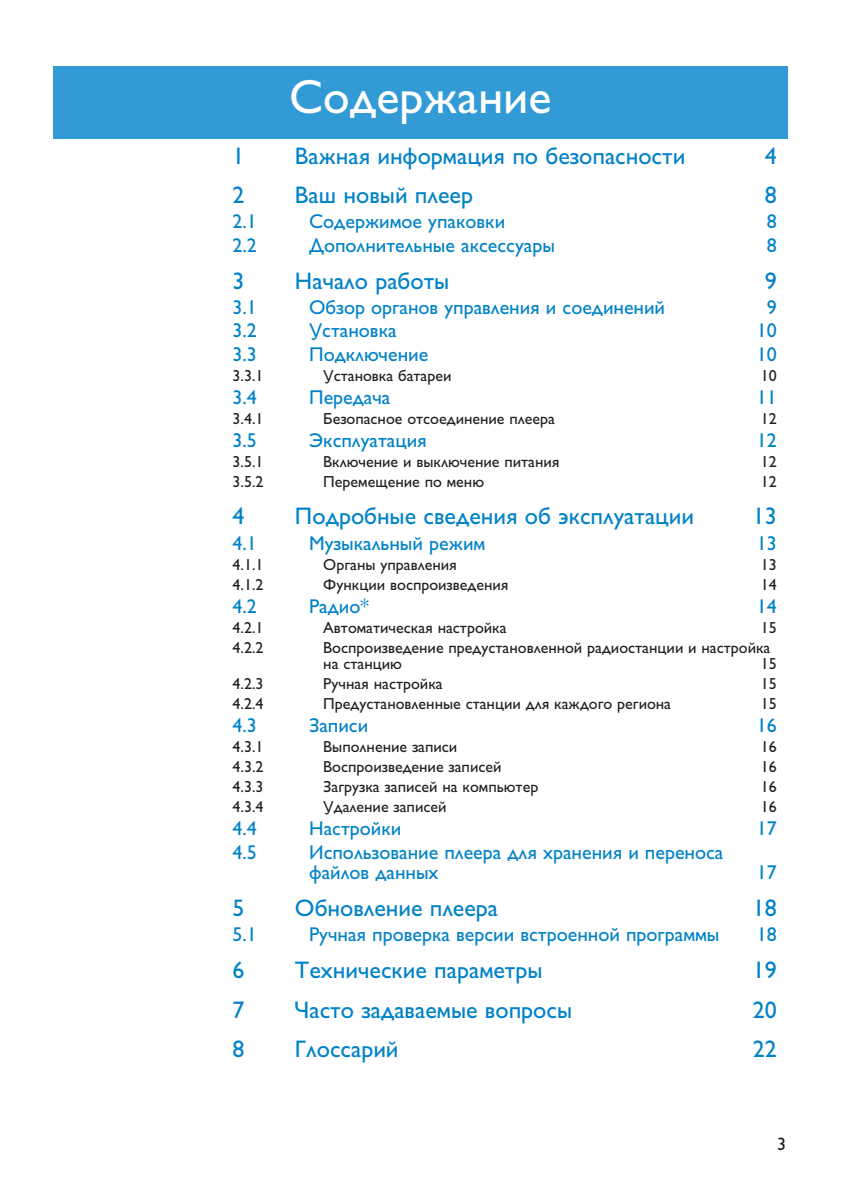
<style>
.page{position:relative;width:842px;height:1191px;background:#fff}
.page>*{position:absolute;margin:0;border:0;box-sizing:border-box;transform-origin:0 0}
.t1{font:48px "Gill Sans Cyr";color:#fff}
.t2{font:24px "Gill Sans Cyr";color:#0082c8}
.t3{font:20px/20px "Gill Sans Cyr";color:#0082c8}
.t4{font:18px "Gill Sans Cyr";color:#231f20}
.t5{font:16px/16px "Gill Sans Cyr";color:#231f20}
</style>
<div class="page">
<div style="left:54px;top:67px;width:734px;height:72px;background:#329bd5"></div>
<h1 class="t1" style="left:289px;top:80px;width:264px">Содержание</h1>
<h2 class="t2" style="left:233px;top:147px;width:13px">1</h2>
<h2 class="t2" style="left:295px;top:147px;width:392px">Важная информация по безопасности</h2>
<h2 class="t2" style="left:765px;top:147px;width:13px">4</h2>
<h2 class="t2" style="left:233px;top:187px;width:13px">2</h2>
<h2 class="t2" style="left:295px;top:187px;width:180px">Ваш новый плеер</h2>
<h2 class="t2" style="left:765px;top:187px;width:13px">8</h2>
<p class="t3" style="left:233px;top:214px;width:26px">2.1</p>
<p class="t3" style="left:309px;top:214px;width:198px">Содержимое упаковки</p>
<p class="t3" style="left:767px;top:214px;width:11px">8</p>
<p class="t3" style="left:233px;top:237px;width:26px">2.2</p>
<p class="t3" style="left:309px;top:237px;width:247px">Дополнительные аксессуары</p>
<p class="t3" style="left:767px;top:237px;width:11px">8</p>
<h2 class="t2" style="left:233px;top:272px;width:13px">3</h2>
<h2 class="t2" style="left:295px;top:272px;width:156px">Начало работы</h2>
<h2 class="t2" style="left:765px;top:272px;width:13px">9</h2>
<p class="t3" style="left:233px;top:300px;width:26px">3.1</p>
<p class="t3" style="left:309px;top:300px;width:357px">Обзор органов управления и соединений</p>
<p class="t3" style="left:767px;top:300px;width:11px">9</p>
<p class="t3" style="left:233px;top:323px;width:26px">3.2</p>
<p class="t3" style="left:309px;top:323px;width:89px">Установка</p>
<p class="t3" style="left:757px;top:323px;width:21px">10</p>
<p class="t3" style="left:233px;top:346px;width:26px">3.3</p>
<p class="t3" style="left:309px;top:346px;width:121px">Подключение</p>
<p class="t3" style="left:757px;top:346px;width:21px">10</p>
<p class="t5" style="left:233px;top:369px;width:33px">3.3.1</p>
<p class="t5" style="left:323px;top:369px;width:130px">Установка батареи</p>
<p class="t5" style="left:761px;top:369px;width:17px">10</p>
<p class="t3" style="left:233px;top:389px;width:26px">3.4</p>
<p class="t3" style="left:309px;top:389px;width:83px">Передача</p>
<p class="t3" style="left:757px;top:389px;width:21px">11</p>
<p class="t5" style="left:233px;top:412px;width:32px">3.4.1</p>
<p class="t5" style="left:323px;top:412px;width:233px">Безопасное отсоединение плеера</p>
<p class="t5" style="left:761px;top:412px;width:17px">12</p>
<p class="t3" style="left:233px;top:432px;width:26px">3.5</p>
<p class="t3" style="left:309px;top:432px;width:119px">Эксплуатация</p>
<p class="t3" style="left:757px;top:432px;width:21px">12</p>
<p class="t5" style="left:233px;top:455px;width:33px">3.5.1</p>
<p class="t5" style="left:323px;top:455px;width:238px">Включение и выключение питания</p>
<p class="t5" style="left:761px;top:455px;width:17px">12</p>
<p class="t5" style="left:233px;top:475px;width:33px">3.5.2</p>
<p class="t5" style="left:323px;top:475px;width:162px">Перемещение по меню</p>
<p class="t5" style="left:761px;top:475px;width:17px">12</p>
<h2 class="t2" style="left:233px;top:508px;width:13px">4</h2>
<h2 class="t2" style="left:295px;top:508px;width:401px">Подробные сведения об эксплуатации</h2>
<h2 class="t2" style="left:753px;top:508px;width:25px">13</h2>
<p class="t3" style="left:233px;top:535px;width:26px">4.1</p>
<p class="t3" style="left:309px;top:535px;width:178px">Музыкальный режим</p>
<p class="t3" style="left:757px;top:535px;width:21px">13</p>
<p class="t5" style="left:233px;top:558px;width:33px">4.1.1</p>
<p class="t5" style="left:323px;top:558px;width:135px">Органы управления</p>
<p class="t5" style="left:761px;top:558px;width:17px">13</p>
<p class="t5" style="left:233px;top:578px;width:33px">4.1.2</p>
<p class="t5" style="left:323px;top:578px;width:187px">Функции воспроизведения</p>
<p class="t5" style="left:761px;top:578px;width:17px">14</p>
<p class="t3" style="left:233px;top:598px;width:26px">4.2</p>
<p class="t3" style="left:309px;top:598px;width:61px">Радио*</p>
<p class="t3" style="left:757px;top:598px;width:21px">14</p>
<p class="t5" style="left:233px;top:621px;width:33px">4.2.1</p>
<p class="t5" style="left:323px;top:621px;width:185px">Автоматическая настройка</p>
<p class="t5" style="left:761px;top:621px;width:17px">15</p>
<p class="t5" style="left:233px;top:641px;width:33px">4.2.2</p>
<p class="t5" style="left:323px;top:641px;width:449px">Воспроизведение предустановленной радиостанции и настройка на станцию</p>
<p class="t5" style="left:761px;top:657px;width:17px">15</p>
<p class="t5" style="left:233px;top:677px;width:33px">4.2.3</p>
<p class="t5" style="left:323px;top:677px;width:121px">Ручная настройка</p>
<p class="t5" style="left:761px;top:677px;width:17px">15</p>
<p class="t5" style="left:233px;top:697px;width:33px">4.2.4</p>
<p class="t5" style="left:323px;top:697px;width:349px">Предустановленные станции для каждого региона</p>
<p class="t5" style="left:761px;top:697px;width:17px">15</p>
<p class="t3" style="left:233px;top:717px;width:26px">4.3</p>
<p class="t3" style="left:309px;top:717px;width:61px">Записи</p>
<p class="t3" style="left:757px;top:717px;width:21px">16</p>
<p class="t5" style="left:233px;top:740px;width:33px">4.3.1</p>
<p class="t5" style="left:323px;top:740px;width:135px">Выполнение записи</p>
<p class="t5" style="left:761px;top:740px;width:17px">16</p>
<p class="t5" style="left:233px;top:760px;width:33px">4.3.2</p>
<p class="t5" style="left:323px;top:760px;width:180px">Воспроизведение записей</p>
<p class="t5" style="left:761px;top:760px;width:17px">16</p>
<p class="t5" style="left:233px;top:780px;width:33px">4.3.3</p>
<p class="t5" style="left:323px;top:780px;width:217px">Загрузка записей на компьютер</p>
<p class="t5" style="left:761px;top:780px;width:17px">16</p>
<p class="t5" style="left:233px;top:800px;width:33px">4.3.4</p>
<p class="t5" style="left:323px;top:800px;width:125px">Удаление записей</p>
<p class="t5" style="left:761px;top:800px;width:17px">16</p>
<p class="t3" style="left:233px;top:820px;width:26px">4.4</p>
<p class="t3" style="left:309px;top:820px;width:94px">Настройки</p>
<p class="t3" style="left:757px;top:820px;width:21px">17</p>
<p class="t3" style="left:233px;top:844px;width:26px">4.5</p>
<p class="t3" style="left:309px;top:844px;width:416px">Использование плеера для хранения и переноса файлов данных</p>
<p class="t3" style="left:757px;top:864px;width:21px">17</p>
<h2 class="t2" style="left:233px;top:899px;width:13px">5</h2>
<h2 class="t2" style="left:295px;top:899px;width:205px">Обновление плеера</h2>
<h2 class="t2" style="left:753px;top:899px;width:25px">18</h2>
<p class="t3" style="left:233px;top:926px;width:26px">5.1</p>
<p class="t3" style="left:309px;top:926px;width:412px">Ручная проверка версии встроенной программы</p>
<p class="t3" style="left:757px;top:926px;width:21px">18</p>
<h2 class="t2" style="left:233px;top:962px;width:13px">6</h2>
<h2 class="t2" style="left:295px;top:962px;width:249px">Технические параметры</h2>
<h2 class="t2" style="left:753px;top:962px;width:25px">19</h2>
<h2 class="t2" style="left:233px;top:1001px;width:13px">7</h2>
<h2 class="t2" style="left:295px;top:1001px;width:279px">Часто задаваемые вопросы</h2>
<h2 class="t2" style="left:753px;top:1001px;width:25px">20</h2>
<h2 class="t2" style="left:233px;top:1040px;width:13px">8</h2>
<h2 class="t2" style="left:295px;top:1040px;width:105px">Глоссарий</h2>
<h2 class="t2" style="left:753px;top:1040px;width:25px">22</h2>
<p class="t4" style="left:777px;top:1137px;width:10px">3</p>
</div>
